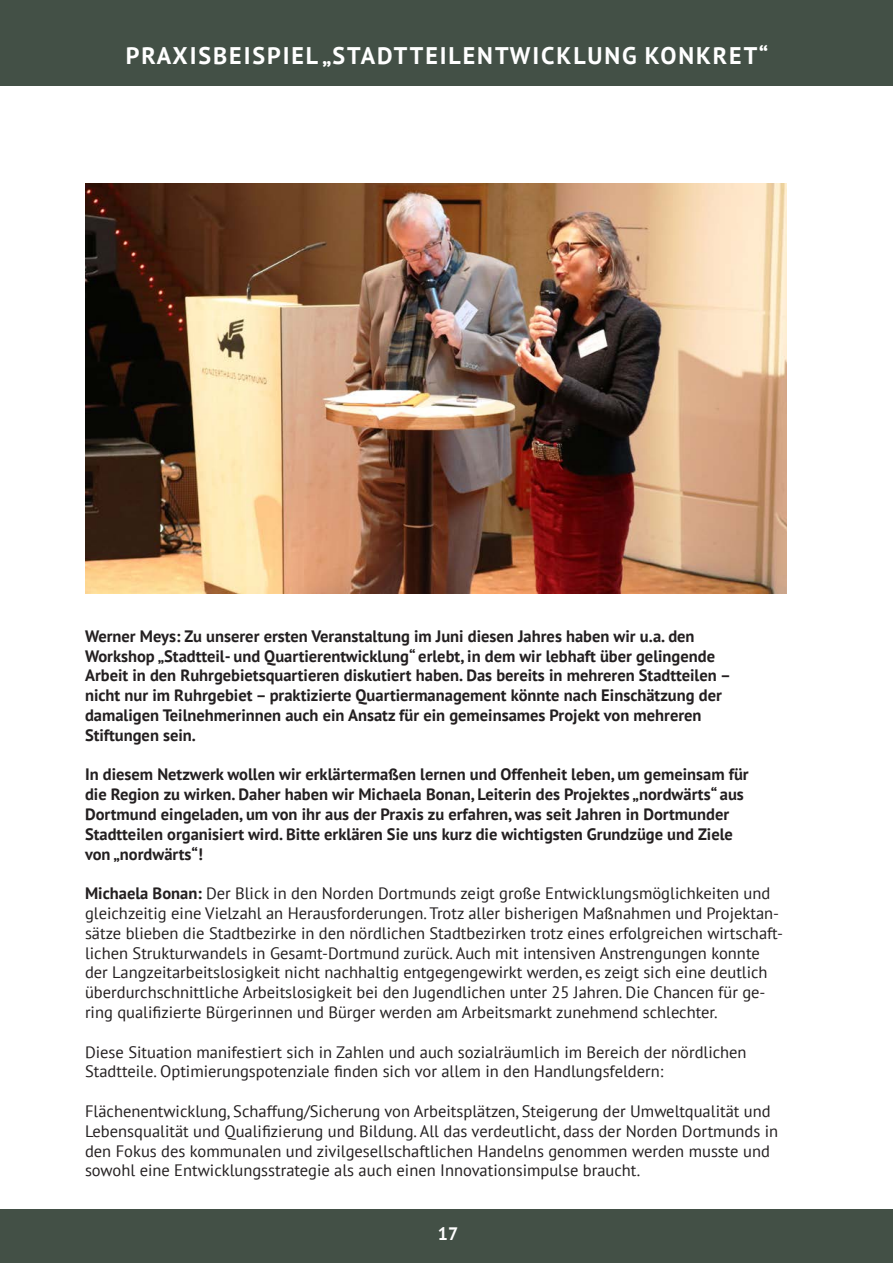
<style>
.page{position:relative;width:893px;height:1263px;background:#fff}
.page>*{position:absolute;margin:0;border:0;box-sizing:border-box;transform-origin:0 0}
.t1{font:700 24px "PT Sans";letter-spacing:.08em;color:#fff}
.t2{font:700 18px "PT Sans";color:#fff}
.t3{font:16.5px/19.8px "PT Sans";color:#231f20}
.t4{font:700 16.5px/19.8px "PT Sans";color:#231f20}
.s1{font-weight:700}
</style>
<div class="page">
<div style="left:0;top:0;width:893px;height:85px;background:#435046"></div>
<div style="left:0;top:1210px;width:893px;height:53px;background:#435046"></div>
<img style="left:85px;top:183px;width:702px;height:410px">
<h1 class="t1" style="left:126px;top:39px;width:644px">PRAXISBEISPIEL „STADTTEILENTWICKLUNG KONKRET“</h1>
<p class="t4" style="left:85px;top:626px;width:648px">Werner Meys: Zu unserer ersten Veranstaltung im Juni diesen Jahres haben wir u.a. den Workshop „Stadtteil- und Quartierentwicklung“ erlebt, in dem wir lebhaft über gelingende Arbeit in den Ruhrgebietsquartieren diskutiert haben. Das bereits in mehreren Stadtteilen – nicht nur im Ruhrgebiet – praktizierte Quartiermanagement könnte nach Einschätzung der damaligen Teilnehmerinnen auch ein Ansatz für ein gemeinsames Projekt von mehreren Stiftungen sein.</p>
<p class="t4" style="left:85px;top:764px;width:665px">In diesem Netzwerk wollen wir erklärtermaßen lernen und Offenheit leben, um gemeinsam für die Region zu wirken. Daher haben wir Michaela Bonan, Leiterin des Projektes „nordwärts“ aus Dortmund eingeladen, um von ihr aus der Praxis zu erfahren, was seit Jahren in Dortmunder Stadtteilen organisiert wird. Bitte erklären Sie uns kurz die wichtigsten Grundzüge und Ziele von „nordwärts“!</p>
<p class="t3" style="left:85px;top:883px;width:700px"><span class="s1">Michaela Bonan:</span> Der Blick in den Norden Dortmunds zeigt große Entwicklungsmöglichkeiten und gleichzeitig eine Vielzahl an Herausforderungen. Trotz aller bisherigen Maßnahmen und Projektan&shy;sätze blieben die Stadtbezirke in den nördlichen Stadtbezirken trotz eines erfolgreichen wirtschaft&shy;lichen Strukturwandels in Gesamt-Dortmund zurück. Auch mit intensiven Anstrengungen konnte der Langzeitarbeitslosigkeit nicht nachhaltig entgegengewirkt werden, es zeigt sich eine deutlich überdurchschnittliche Arbeitslosigkeit bei den Jugendlichen unter 25 Jahren. Die Chancen für ge&shy;ring qualifizierte Bürgerinnen und Bürger werden am Arbeitsmarkt zunehmend schlechter.</p>
<p class="t3" style="left:85px;top:1041px;width:663px">Diese Situation manifestiert sich in Zahlen und auch sozialräumlich im Bereich der nördlichen<br>Stadtteile. Optimierungspotenziale finden sich vor allem in den Handlungsfeldern:</p>
<p class="t3" style="left:85px;top:1101px;width:695px">Flächenentwicklung, Schaffung/Sicherung von Arbeitsplätzen, Steigerung der Umweltqualität und Lebensqualität und Qualifizierung und Bildung. All das verdeutlicht, dass der Norden Dortmunds in den Fokus des kommunalen und zivilgesellschaftlichen Handelns genommen werden musste und sowohl eine Entwicklungsstrategie als auch einen Innovationsimpulse braucht.</p>
<p class="t2" style="left:438px;top:1222px;width:22px">17</p>
</div>
